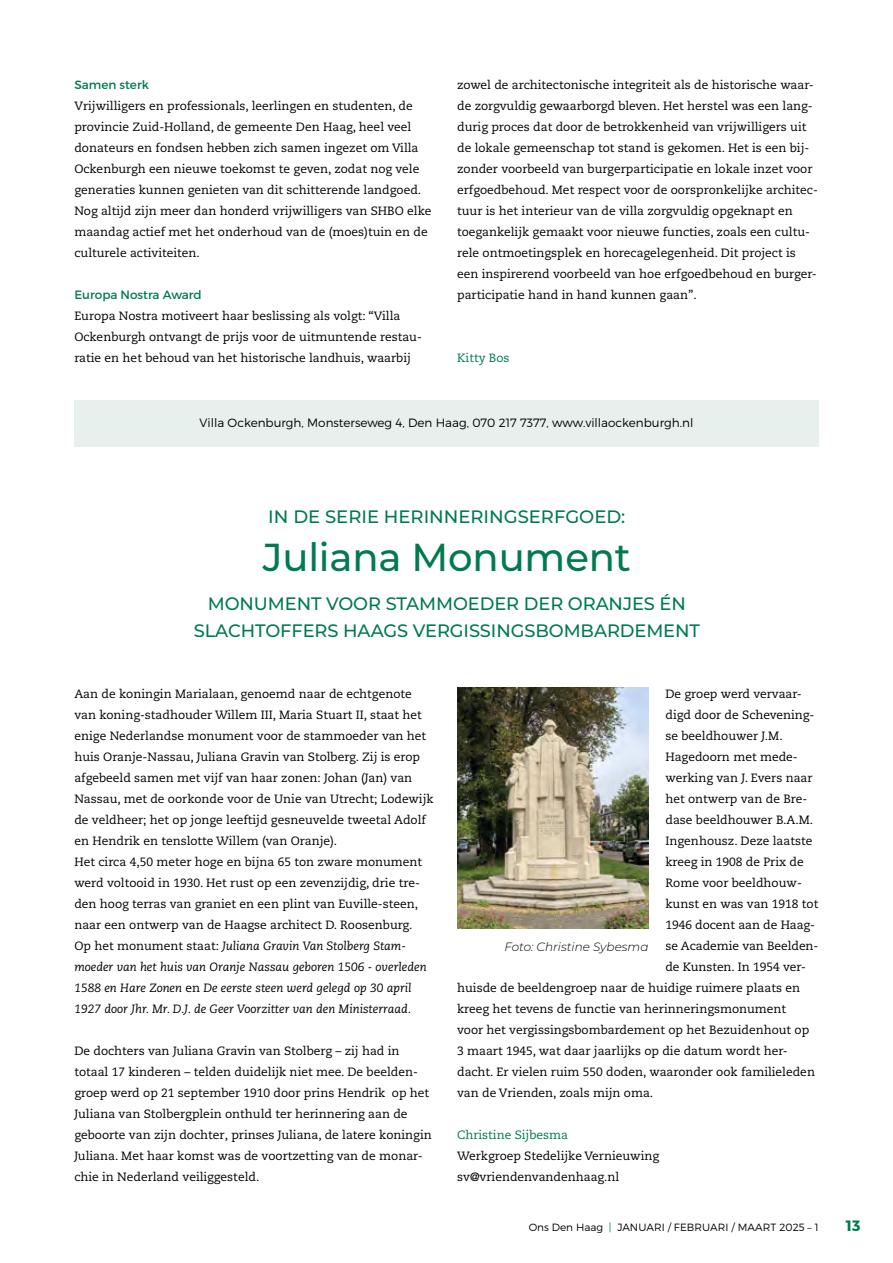
<style>
.page{position:relative;width:893px;height:1263px;background:#fff}
.page>*{position:absolute;margin:0;border:0;box-sizing:border-box;transform-origin:0 0}
.t1{font:500 39px "Montserrat";letter-spacing:-.005em;color:#007a4e}
.t2{font:500 18px/27px "Montserrat";letter-spacing:-.005em;color:#007a4e;text-align:center}
.t3{font:700 15px "Montserrat";color:#007a4e}
.t4{font:12px/21px "Caecilia LT Std";color:#000}
.t5{font:300 12px "Montserrat";color:#000}
.t6{font:12px "Montserrat";color:#007a4e}
.t7{font:12px "Caecilia LT Std";color:#007a4e}
.t8{font:italic 300 12px "Montserrat";color:#000}
.t9{font:300 10.5px "Montserrat";letter-spacing:.01em;color:#000}
.s1{font-style:italic}
.s2{color:#007a4e}
</style>
<div class="page">
<div style="left:74px;top:400px;width:745px;height:46px;background:#e7f0ec"></div>
<img style="left:457px;top:688px;width:191px;height:240px">
<p class="t6" style="left:74px;top:77px;width:76px">Samen sterk</p>
<p class="t4" style="left:74px;top:95px;width:359px">Vrijwilligers en professionals, leerlingen en studenten, de provincie Zuid-Holland, de gemeente Den Haag, heel veel donateurs en fondsen hebben zich samen ingezet om Villa Ockenburgh een nieuwe toekomst te geven, zodat nog vele generaties kunnen genieten van dit schitterende landgoed.<br>Nog altijd zijn meer dan honderd vrijwilligers van SHBO elke maandag actief met het onderhoud van de (moes)tuin en de culturele activiteiten.</p>
<p class="t6" style="left:74px;top:287px;width:129px">Europa Nostra Award</p>
<p class="t4" style="left:74px;top:305px;width:349px">Europa Nostra motiveert haar beslissing als volgt: “Villa<br>Ockenburgh ontvangt de prijs voor de uitmuntende restau&shy;ratie en het behoud van het historische landhuis, waarbij</p>
<p class="t4" style="left:457px;top:74px;width:362px">zowel de architectonische integriteit als de historische waar&shy;de zorgvuldig gewaarborgd bleven. Het herstel was een lang&shy;durig proces dat door de betrokkenheid van vrijwilligers uit de lokale gemeenschap tot stand is gekomen. Het is een bij&shy;zonder voorbeeld van burgerparticipatie en lokale inzet voor erfgoedbehoud. Met respect voor de oorspronkelijke architec&shy;tuur is het interieur van de villa zorgvuldig opgeknapt en toegankelijk gemaakt voor nieuwe functies, zoals een cultu&shy;rele ontmoetingsplek en horecagelegenheid. Dit project is een inspirerend voorbeeld van hoe erfgoedbehoud en burger&shy;participatie hand in hand kunnen gaan”.</p>
<p class="t7" style="left:457px;top:351px;width:54px">Kitty Bos</p>
<p class="t5" style="left:200px;top:415px;width:495px">Villa Ockenburgh, Monsterseweg 4, Den Haag, 070 217 7377, www.villaockenburgh.nl</p>
<h2 class="t2" style="left:268px;top:503px;width:359px">IN DE SERIE HERINNERINGSERFGOED:</h2>
<h1 class="t1" style="left:263px;top:530px;width:370px">Juliana Monument</h1>
<h2 class="t2" style="left:194px;top:590px;width:508px">MONUMENT VOOR STAMMOEDER DER ORANJES ÉN<br>SLACHTOFFERS HAAGS VERGISSINGSBOMBARDEMENT</h2>
<p class="t4" style="left:74px;top:683px;width:361px">Aan de koningin Marialaan, genoemd naar de echtgenote van koning-stadhouder Willem III, Maria Stuart II, staat het enige Nederlandse monument voor de stammoeder van het huis Oranje-Nassau, Juliana Gravin van Stolberg. Zij is erop afgebeeld samen met vijf van haar zonen: Johan (Jan) van Nassau, met de oorkonde voor de Unie van Utrecht; Lodewijk de veldheer; het op jonge leeftijd gesneuvelde tweetal Adolf en Hendrik en tenslotte Willem (van Oranje).<br>Het circa 4,50 meter hoge en bijna 65 ton zware monument werd voltooid in 1930. Het rust op een zevenzijdig, drie tre&shy;den hoog terras van graniet en een plint van Euville-steen, naar een ontwerp van de Haagse architect D. Roosenburg.<br>Op het monument staat: <span class="s1">Juliana Gravin Van Stolberg Stam&shy;moeder van het huis van Oranje Nassau geboren 1506 - overleden 1588 en Hare Zonen</span> en <span class="s1">De eerste steen werd gelegd op 30 april 1927 door Jhr. Mr. D.J. de Geer Voorzitter van den Ministerraad.</span></p>
<p class="t4" style="left:74px;top:1040px;width:359px">De dochters van Juliana Gravin van Stolberg – zij had in totaal 17 kinderen – telden duidelijk niet mee. De beelden&shy;groep werd op 21 september 1910 door prins Hendrik op het Juliana van Stolbergplein onthuld ter herinnering aan de geboorte van zijn dochter, prinses Juliana, de latere koningin Juliana. Met haar komst was de voortzetting van de monar&shy;chie in Nederland veiliggesteld.</p>
<p class="t4" style="left:665px;top:683px;width:138px">De groep werd vervaar-</p>
<p class="t4" style="left:665px;top:704px;width:150px">digd door de Schevening-</p>
<p class="t4" style="left:665px;top:725px;width:119px">se beeldhouwer J.M.</p>
<p class="t4" style="left:665px;top:746px;width:134px">Hagedoorn met mede-</p>
<p class="t4" style="left:665px;top:767px;width:149px">werking van J. Evers naar</p>
<p class="t4" style="left:665px;top:788px;width:144px">het ontwerp van de Bre-</p>
<p class="t4" style="left:665px;top:809px;width:149px">dase beeldhouwer B.A.M.</p>
<p class="t4" style="left:665px;top:830px;width:148px">Ingenhousz. Deze laatste</p>
<p class="t4" style="left:665px;top:851px;width:140px">kreeg in 1908 de Prix de</p>
<p class="t4" style="left:665px;top:872px;width:138px">Rome voor beeldhouw-</p>
<p class="t4" style="left:665px;top:893px;width:154px">kunst en was van 1918 tot</p>
<p class="t4" style="left:665px;top:914px;width:151px">1946 docent aan de Haag-</p>
<p class="t4" style="left:665px;top:935px;width:154px">se Academie van Beelden-</p>
<p class="t4" style="left:665px;top:956px;width:142px">de Kunsten. In 1954 ver-</p>
<p class="t4" style="left:457px;top:977px;width:344px">huisde de beeldengroep naar de huidige ruimere plaats en</p>
<p class="t4" style="left:457px;top:998px;width:330px">kreeg het tevens de functie van herinneringsmonument</p>
<p class="t4" style="left:457px;top:1019px;width:354px">voor het vergissingsbombardement op het Bezuidenhout op</p>
<p class="t4" style="left:457px;top:1040px;width:332px">3 maart 1945, wat daar jaarlijks op die datum wordt her-</p>
<p class="t4" style="left:457px;top:1061px;width:359px">dacht. Er vielen ruim 550 doden, waaronder ook familieleden</p>
<p class="t4" style="left:457px;top:1082px;width:198px">van de Vrienden, zoals mijn oma.</p>
<p class="t7" style="left:457px;top:1128px;width:112px">Christine Sijbesma</p>
<p class="t4" style="left:457px;top:1145px;width:203px">Werkgroep Stedelijke Vernieuwing sv@vriendenvandenhaag.nl</p>
<p class="t8" style="left:504px;top:938px;width:146px">Foto: Christine Sybesma</p>
<p class="t9" style="left:529px;top:1221px;width:291px">Ons Den Haag <span class="s2">|</span> JANUARI / FEBRUARI / MAART 2025 – 1</p>
<p class="t3" style="left:846px;top:1216px;width:16px">13</p>
</div>
